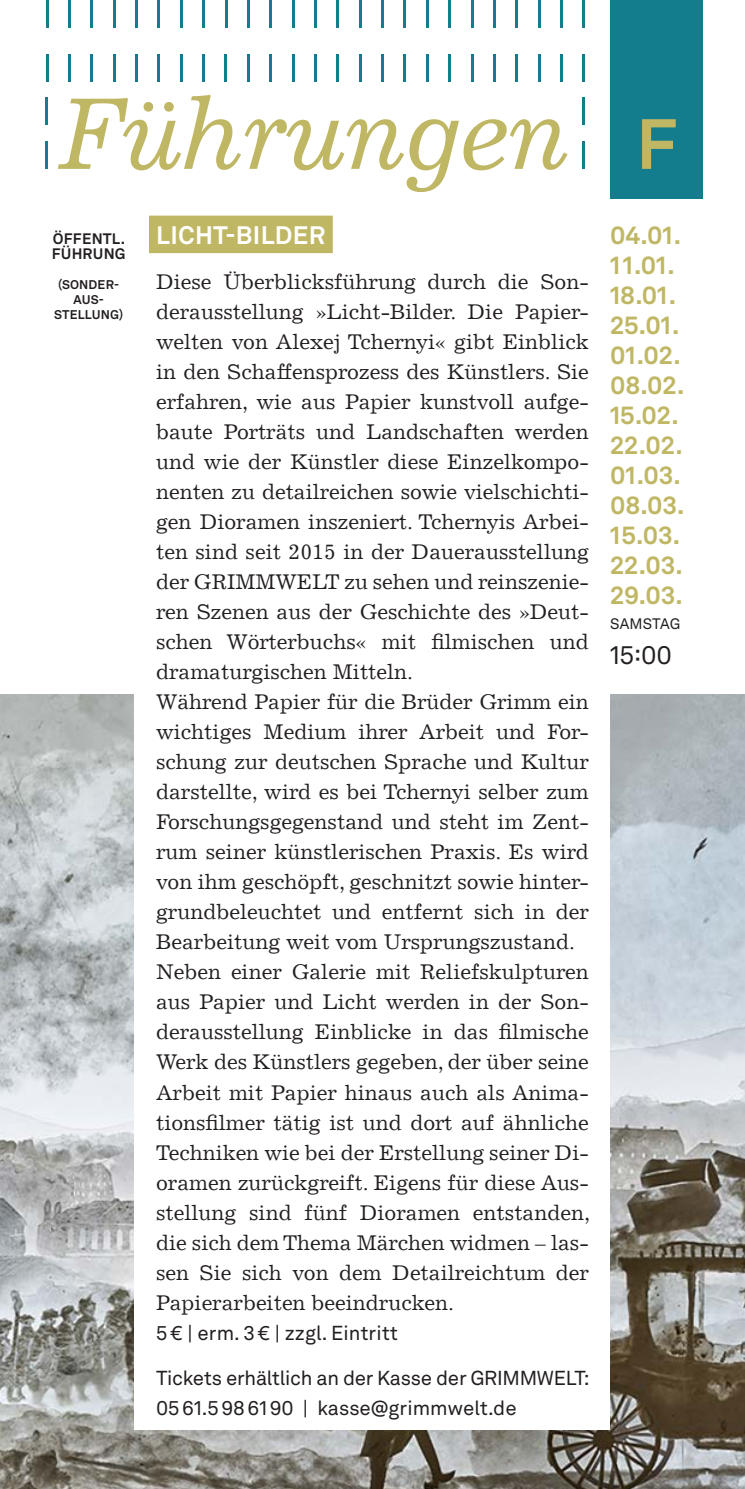
<style>
.page{position:relative;width:745px;height:1489px;background:#fff}
.page>*{position:absolute;margin:0;border:0;box-sizing:border-box;transform-origin:0 0}
.t1{font:italic 102.5px "Excelsior LT";letter-spacing:-.025em;color:#c0b764}
.t2{font:700 25px/30px "Akkurat LL";color:#c0b764}
.t3{font:700 25px "Akkurat LL";letter-spacing:.01em;color:#fff}
.t4{font:25px "Akkurat LL";color:#231f20}
.t5{font:21.25px/30px "Excelsior LT";color:#231f20}
.t6{font:20px/30px "Akkurat LL";letter-spacing:-.015em;color:#231f20}
.t7{font:700 15px/15px "Akkurat LL";letter-spacing:.01em;color:#231f20}
.t8{font:15px "Akkurat LL";color:#231f20}
.t9{font:700 12.5px/15px "Akkurat LL";letter-spacing:.01em;color:#231f20;text-align:center}
.s1{font-family:"Akkurat LL";font-weight:700;font-style:normal;font-size:70px}
</style>
<div class="page">
<img style="left:0;top:694px;width:744px;height:794px">
<div style="left:135px;top:679px;width:474px;height:750px;background:#fff"></div>
<hr style="left:46px;top:0;width:2px;height:28px;background:#137c8d">
<hr style="left:68px;top:0;width:3px;height:28px;background:#137c8d">
<hr style="left:90px;top:0;width:3px;height:28px;background:#137c8d">
<hr style="left:113px;top:0;width:2px;height:28px;background:#137c8d">
<hr style="left:135px;top:0;width:3px;height:28px;background:#137c8d">
<hr style="left:157px;top:0;width:3px;height:28px;background:#137c8d">
<hr style="left:180px;top:0;width:2px;height:28px;background:#137c8d">
<hr style="left:202px;top:0;width:3px;height:28px;background:#137c8d">
<hr style="left:225px;top:0;width:2px;height:28px;background:#137c8d">
<hr style="left:247px;top:0;width:2px;height:28px;background:#137c8d">
<hr style="left:269px;top:0;width:3px;height:28px;background:#137c8d">
<hr style="left:292px;top:0;width:2px;height:28px;background:#137c8d">
<hr style="left:314px;top:0;width:2px;height:28px;background:#137c8d">
<hr style="left:336px;top:0;width:3px;height:28px;background:#137c8d">
<hr style="left:359px;top:0;width:2px;height:28px;background:#137c8d">
<hr style="left:381px;top:0;width:2px;height:28px;background:#137c8d">
<hr style="left:403px;top:0;width:3px;height:28px;background:#137c8d">
<hr style="left:426px;top:0;width:2px;height:28px;background:#137c8d">
<hr style="left:448px;top:0;width:2px;height:28px;background:#137c8d">
<hr style="left:470px;top:0;width:3px;height:28px;background:#137c8d">
<hr style="left:493px;top:0;width:2px;height:28px;background:#137c8d">
<hr style="left:515px;top:0;width:2px;height:28px;background:#137c8d">
<hr style="left:537px;top:0;width:3px;height:28px;background:#137c8d">
<hr style="left:560px;top:0;width:2px;height:28px;background:#137c8d">
<hr style="left:582px;top:0;width:2px;height:28px;background:#137c8d">
<hr style="left:46px;top:54px;width:2px;height:28px;background:#137c8d">
<hr style="left:68px;top:54px;width:3px;height:28px;background:#137c8d">
<hr style="left:90px;top:54px;width:3px;height:28px;background:#137c8d">
<hr style="left:113px;top:54px;width:2px;height:28px;background:#137c8d">
<hr style="left:135px;top:54px;width:3px;height:28px;background:#137c8d">
<hr style="left:157px;top:54px;width:3px;height:28px;background:#137c8d">
<hr style="left:180px;top:54px;width:2px;height:28px;background:#137c8d">
<hr style="left:202px;top:54px;width:3px;height:28px;background:#137c8d">
<hr style="left:224px;top:54px;width:3px;height:28px;background:#137c8d">
<hr style="left:247px;top:54px;width:2px;height:28px;background:#137c8d">
<hr style="left:269px;top:54px;width:3px;height:28px;background:#137c8d">
<hr style="left:291px;top:54px;width:3px;height:28px;background:#137c8d">
<hr style="left:314px;top:54px;width:2px;height:28px;background:#137c8d">
<hr style="left:336px;top:54px;width:3px;height:28px;background:#137c8d">
<hr style="left:359px;top:54px;width:2px;height:28px;background:#137c8d">
<hr style="left:381px;top:54px;width:2px;height:28px;background:#137c8d">
<hr style="left:403px;top:54px;width:3px;height:28px;background:#137c8d">
<hr style="left:426px;top:54px;width:2px;height:28px;background:#137c8d">
<hr style="left:448px;top:54px;width:2px;height:28px;background:#137c8d">
<hr style="left:470px;top:54px;width:3px;height:28px;background:#137c8d">
<hr style="left:493px;top:54px;width:2px;height:28px;background:#137c8d">
<hr style="left:515px;top:54px;width:2px;height:28px;background:#137c8d">
<hr style="left:537px;top:54px;width:3px;height:28px;background:#137c8d">
<hr style="left:560px;top:54px;width:2px;height:28px;background:#137c8d">
<hr style="left:582px;top:54px;width:2px;height:28px;background:#137c8d">
<hr style="left:45px;top:97px;width:3px;height:28px;background:#137c8d">
<hr style="left:582px;top:97px;width:2px;height:28px;background:#137c8d">
<hr style="left:45px;top:141px;width:3px;height:28px;background:#137c8d">
<hr style="left:582px;top:141px;width:2px;height:28px;background:#137c8d">
<div style="left:609px;top:0;width:93px;height:199px;background:#137c8d"></div>
<div style="left:149px;top:215px;width:183px;height:38px;background:#c0b764"></div>
<h1 class="t1" style="left:55px;top:74px;width:624px">Führungen <span class="s1">F</span></h1>
<p class="t3" style="left:156px;top:216px;width:171px">LICHT-BILDER</p>
<p class="t5" style="left:156px;top:267px;width:435px">Diese Überblicksführung durch die Son&shy;derausstellung »Licht-Bilder. Die Papier&shy;welten von Alexej Tchernyi« gibt Einblick in den Schaffensprozess des Künstlers. Sie erfahren, wie aus Papier kunstvoll aufge&shy;baute Porträts und Landschaften werden und wie der Künstler diese Einzelkompo&shy;nenten zu detailreichen sowie vielschichti&shy;gen Dioramen inszeniert. Tchernyis Arbei&shy;ten sind seit 2015 in der Dauerausstellung der GRIMMWELT zu sehen und reinszenie&shy;ren Szenen aus der Geschichte des »Deut&shy;schen Wörterbuchs« mit filmischen und dramaturgischen Mitteln.<br>Während Papier für die Brüder Grimm ein wichtiges Medium ihrer Arbeit und For&shy;schung zur deutschen Sprache und Kultur darstellte, wird es bei Tchernyi selber zum Forschungsgegenstand und steht im Zent&shy;rum seiner künstlerischen Praxis. Es wird von ihm geschöpft, geschnitzt sowie hinter&shy;grundbeleuchtet und entfernt sich in der Bearbeitung weit vom Ursprungszustand.<br>Neben einer Galerie mit Reliefskulpturen aus Papier und Licht werden in der Son&shy;derausstellung Einblicke in das filmische Werk des Künstlers gegeben, der über seine Arbeit mit Papier hinaus auch als Anima&shy;tionsfilmer tätig ist und dort auf ähnliche Techniken wie bei der Erstellung seiner Di&shy;oramen zurückgreift. Eigens für diese Aus&shy;stellung sind fünf Dioramen entstanden, die sich dem Thema Märchen widmen – las&shy;sen Sie sich von dem Detailreichtum der Papierarbeiten beeindrucken.</p>
<p class="t2" style="left:609px;top:218px;width:76px">04.01.<br>11.01.<br>18.01.<br>25.01.<br>01.02.<br>08.02.<br>15.02.<br>22.02.<br>01.03.<br>08.03.<br>15.03.<br>22.03.<br>29.03.</p>
<p class="t8" style="left:610px;top:612px;width:71px">SAMSTAG</p>
<p class="t4" style="left:609px;top:636px;width:63px">15:00</p>
<p class="t7" style="left:52px;top:230px;width:75px">ÖFFENTL.<br>FÜHRUNG</p>
<p class="t9" style="left:54px;top:276px;width:70px">(SONDER-<br>AUS-<br>STELLUNG)</p>
<p class="t6" style="left:156px;top:1316px;width:243px">5 € | erm. 3 € | zzgl. Eintritt</p>
<p class="t6" style="left:156px;top:1361px;width:434px">Tickets erhältlich an der Kasse der GRIMMWELT:<br>05 61.5 98 61 90 | kasse@grimmwelt.de</p>
</div>
